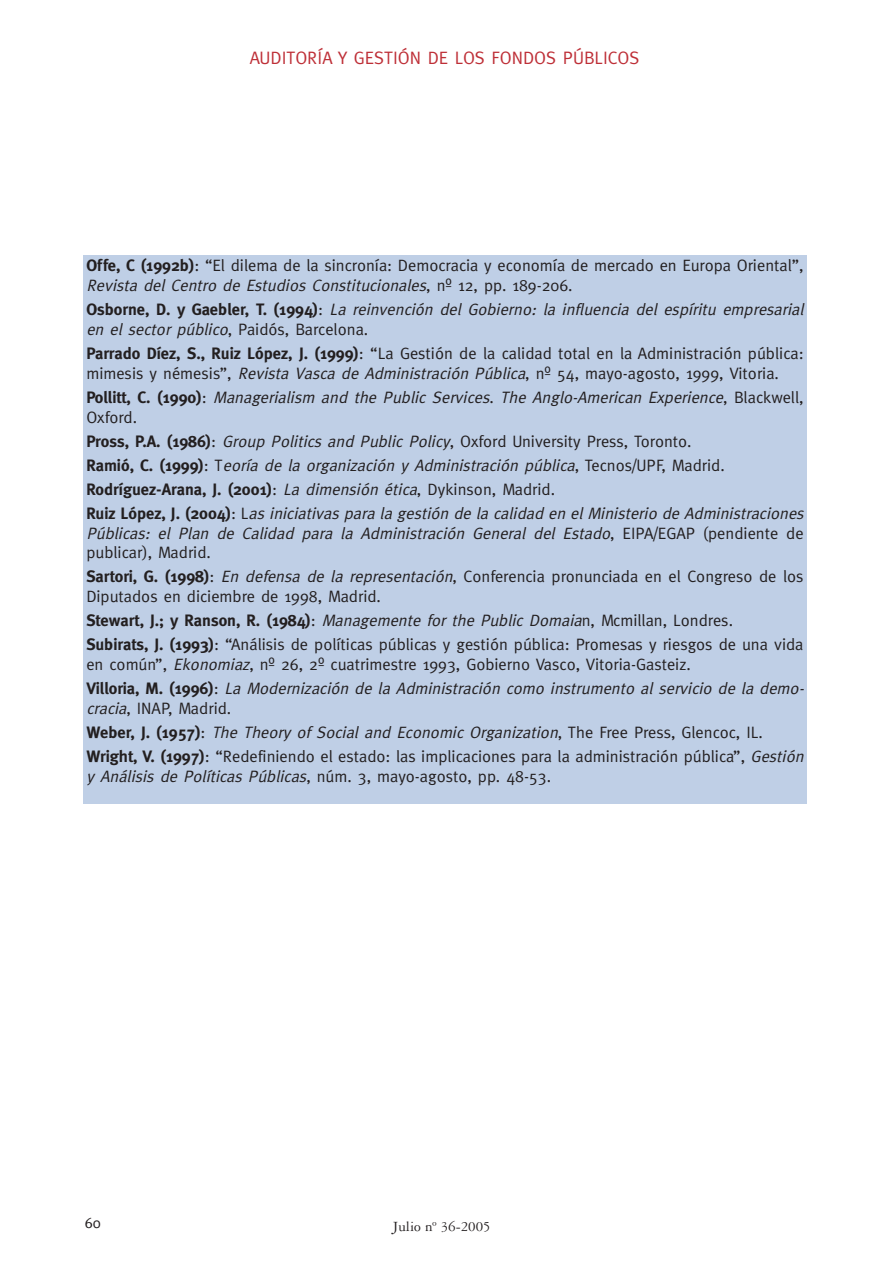
<style>
.page{position:relative;width:893px;height:1263px;background:#fff}
.page>*{position:absolute;margin:0;border:0;box-sizing:border-box;transform-origin:0 0}
.t1{font:18px "Meta";color:#be2f37}
.t2{font:italic 16.5px/24px "Meta";color:#231f20}
.t3{font:16.5px/19.8px "Meta";color:#231f20}
.t4{font:15px "Garamond Three";color:#231f20}
.t5{font:15px "Meta";color:#231f20}
.s1{font-weight:700}
.s2{font-style:italic}
.s3{font-weight:700;font-style:normal}
.s4{font-style:normal}
</style>
<div class="page">
<div style="left:83px;top:255px;width:723px;height:549px;background:#bfcfe6"></div>
<p class="t1" style="left:250px;top:51px;width:391px">AUDITORÍA Y GESTIÓN DE LOS FONDOS PÚBLICOS</p>
<p class="t3" style="left:86px;top:257px;width:718px"><span class="s1">Offe, C (1992b)</span>: “El dilema de la sincronía: Democracia y economía de mercado en Europa Oriental”,<br><span class="s2">Revista del Centro de Estudios Constitucionales</span>, n º 1 2 , p p . 1 8 9 - 2 0 6 .</p>
<p class="t2" style="left:86px;top:301px;width:722px;line-height:19.8px"><span class="s3">O s b o rn e , D . y G a e b le r, T. (1 9 9 4)</span> <span class="s4">:</span> La reinvención del Gobierno: la influencia del espíritu empresarial en el sector público<span class="s4">, Paidós, Barcelona.</span></p>
<p class="t3" style="left:86px;top:345px;width:718px"><span class="s1">Parrado Díez, S., Ruiz López, J. (1999)</span>: “La Gestión de la calidad total en la Administración pública: mimesis y némesis”, <span class="s2">Revista Vasca de Administración Pública</span>, nº 54, mayo-agosto, 1999, Vitoria.</p>
<p class="t2" style="left:86px;top:389px;width:718px;line-height:19.8px"><span class="s3">Po l l i tt, C . (1 9 9 0)</span> <span class="s4">:</span> Managerialism and the Public Services<span class="s4">.</span> The Anglo-American Experience<span class="s4">, B l a c kw e l l ,<br>Oxford.</span></p>
<p class="t2" style="left:86px;top:431px;width:722px"><span class="s3">Pross, P.A. (1986)</span><span class="s4">:</span> Group Politics and Public Policy<span class="s4">, Oxford University Press, Toronto.<br></span><span class="s3">R a m i ó , C . (1 9 9 9)</span> <span class="s4">: T</span> eoría de la organización y Administración pública<span class="s4">, Te c n o s/ U P F, M a d r i d .<br></span><span class="s3">Rodríguez-Arana, J. (2001)</span><span class="s4">:</span> La dimensión ética<span class="s4">, Dykinson, Madrid.<br></span><span class="s3">R u i z L ó p e z , J . ( 2 0 0 4)</span> <span class="s4">: L</span> as iniciativas para la gestión de la calidad en el Ministerio de Administraciones</p>
<p class="t2" style="left:86px;top:525px;width:718px;line-height:19.8px">Públicas: el Plan de Calidad para la Administración General del Estado<span class="s4">, E I PA/ E G A P ( p e n d i e n t e d e publicar), Madrid.</span></p>
<p class="t3" style="left:86px;top:569px;width:718px"><span class="s1">Sartori, G. (1998)</span>: <span class="s2">En defensa de la representación</span>, Conferencia pronunciada en el Congreso de los<br>Diputados en diciembre de 1998, Madrid.</p>
<p class="t3" style="left:86px;top:610px;width:718px;line-height:24px"><span class="s1">Stewart, J.; y Ranson, R. (1984)</span>: <span class="s2">Managemente for the Public Domaia</span>n, Mcmillan, Londres.<br><span class="s1">Subirats, J. (1993)</span>: “Análisis de políticas públicas y gestión pública: Promesas y riesgos de una vida</p>
<p class="t2" style="left:86px;top:654px;width:722px"><span class="s4">en común”,</span> Ekonomiaz<span class="s4">, nº 26, 2º cuatrimestre 1993, Gobierno Vasco, Vitoria-Gasteiz.<br></span><span class="s3">V i l l o r i a , M . ( 1 9 9 6)</span> <span class="s4">:</span> La Modernización de la Administración como instrumento al servicio de la demo-</p>
<p class="t3" style="left:86px;top:698px;width:722px;line-height:24px"><span class="s2">cracia</span>, INAP, Madrid.<br><span class="s1">We b e r, J . (1 9 5 7)</span> : <span class="s2">The Theory of Social and Economic Organization</span>, T h e Fre e P re s s , G l e n c o c , I L .<br><span class="s1">Wright, V. (1997)</span>: “Redefiniendo el estado: las implicaciones para la administración pública”, <span class="s2">Gestión</span></p>
<p class="t2" style="left:86px;top:766px;width:466px">y Análisis de Políticas Públicas<span class="s4">, núm. 3, mayo-agosto, pp. 48-53.</span></p>
<p class="t5" style="left:85px;top:1218px;width:18px">60</p>
<p class="t4" style="left:392px;top:1221px;width:100px">Julio nº 36-2005</p>
</div>
